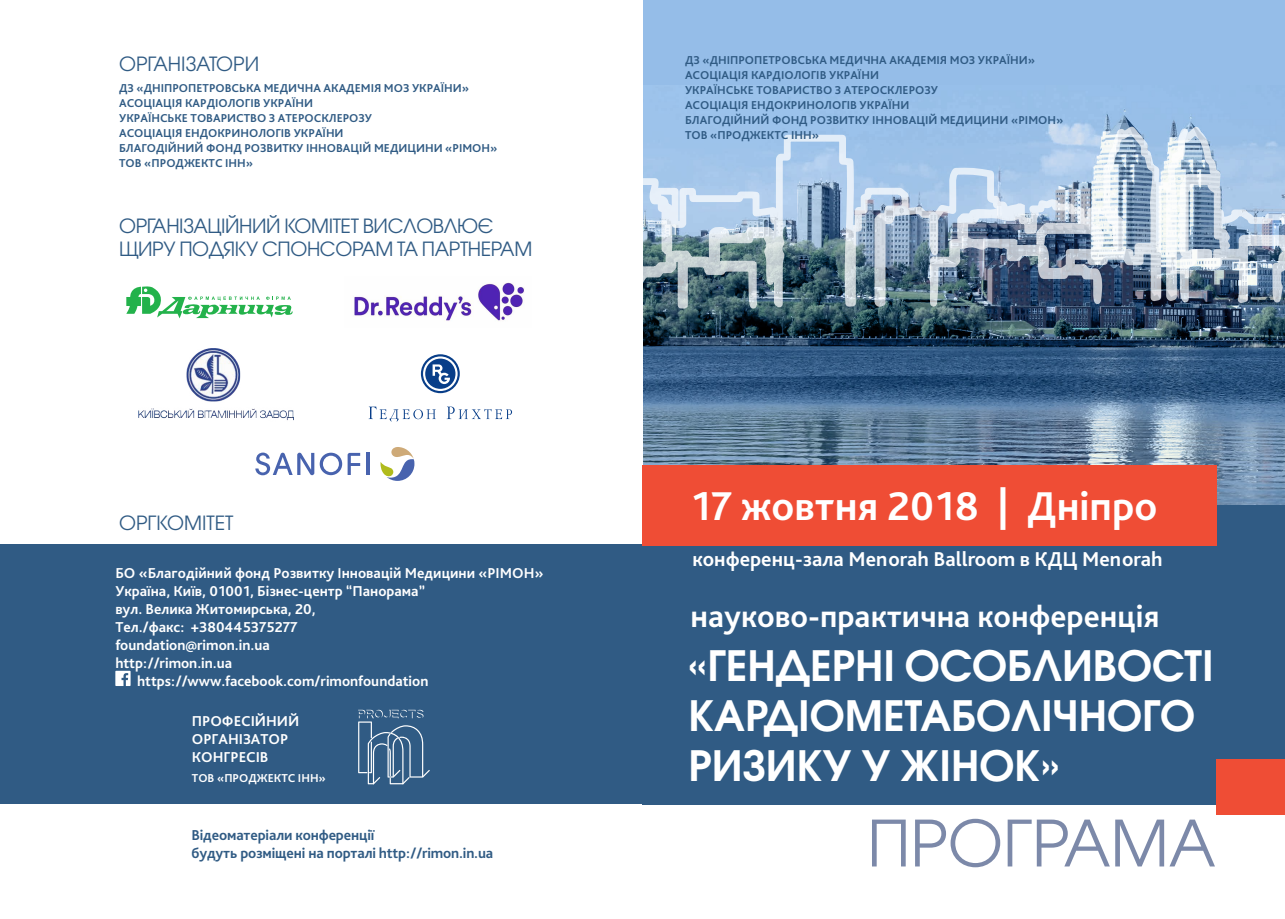
<style>
.page{position:relative;width:1285px;height:919px;background:#fff}
.page>*{position:absolute;margin:0;border:0;box-sizing:border-box;transform-origin:0 0}
.Default{font:63.3px "Avant Garde Gothic C";color:#7c89a9}
.Default-2{font:700 42px "Bliss Pro";color:#fff}
.Default-3{font:700 41.55px/49.9px "Avant Garde Gothic C";color:#fff}
.Default-4{font:700 32.4px "Bliss Pro";color:#fff}
.t1{font:700 21px "Bliss Pro";color:#fff}
.Default-5{font:19.5px/23.4px "Avant Garde Gothic C";letter-spacing:-.02em;color:#305b84}
.Default-6{font:19.5px "Avant Garde Gothic C";color:#305b84}
.Default-7{font:700 15px/18px "Bliss Pro";color:#fff}
.Default-8{font:700 15px/18px "Bliss Pro";letter-spacing:-.01em;color:#305b84}
.Default-9{font:700 12px "Bliss Pro";color:#305b84}
.Default-10{font:700 12px "Bliss Pro";color:#fff}
</style>
<div class="page">
<div style="left:0;top:544px;width:665px;height:260px;background:#305b84"></div>
<svg style="left:643px;top:0;width:641px;height:505px;background:#6c8fb4"></svg>
<img style="left:643px;top:125px;width:641px;height:192px">
<svg style="left:995px;top:202px;width:33px;height:20px"></svg>
<div style="left:642px;top:505px;width:642px;height:299px;background:#305b84"></div>
<div style="left:642px;top:465px;width:574px;height:80px;background:#ef4d35"></div>
<div style="left:1216px;top:759px;width:68px;height:56px;background:#ef4d35"></div>
<img style="left:138px;top:348px;width:155px;height:73px">
<svg style="left:368px;top:406px;width:68px;height:15px"></svg>
<svg style="left:446px;top:406px;width:66px;height:13px"></svg>
<svg style="left:421px;top:354px;width:38px;height:39px"></svg>
<hr style="left:366px;top:453px;width:3px;height:22px;background:#4863ae">
<svg style="left:255px;top:452px;width:105px;height:23px"></svg>
<svg style="left:380px;top:447px;width:34px;height:34px"></svg>
<svg style="left:126px;top:286px;width:167px;height:32px"></svg>
<img style="left:354px;top:282px;width:170px;height:39px">
<svg style="left:115px;top:670px;width:16px;height:16px"></svg>
<svg style="left:358px;top:709px;width:72px;height:75px"></svg>
<p class="Default-6" style="left:119px;top:52px;width:141px">ОРГАНІЗАТОРИ</p>
<p class="Default-9" style="left:119px;top:81px;width:351px">ДЗ «ДНІПРОПЕТРОВСЬКА МЕДИЧНА АКАДЕМІЯ МОЗ УКРАЇНИ»</p>
<p class="Default-9" style="left:119px;top:96px;width:195px">АСОЦІАЦІЯ КАРДІОЛОГІВ УКРАЇНИ</p>
<p class="Default-9" style="left:119px;top:111px;width:254px">УКРАЇНСЬКЕ ТОВАРИСТВО З АТЕРОСКЛЕРОЗУ</p>
<p class="Default-9" style="left:119px;top:126px;width:226px">АСОЦІАЦІЯ ЕНДОКРИНОЛОГІВ УКРАЇНИ</p>
<p class="Default-9" style="left:119px;top:141px;width:380px">БЛАГОДІЙНИЙ ФОНД РОЗВИТКУ ІННОВАЦІЙ МЕДИЦИНИ «РІМОН»</p>
<p class="Default-9" style="left:119px;top:156px;width:135px">ТОВ «ПРОДЖЕКТС ІНН»</p>
<p class="Default-5" style="left:119px;top:214px;width:414px">ОРГАНІЗАЦІЙНИЙ КОМІТЕТ ВИСЛОВЛЮЄ<br>ЩИРУ ПОДЯКУ СПОНСОРАМ ТА ПАРТНЕРАМ</p>
<p class="Default-6" style="left:119px;top:511px;width:116px">ОРГКОМІТЕТ</p>
<p class="Default-7" style="left:115px;top:563px;width:429px">БО «Благодійний фонд Розвитку Інновацій Медицини «РІМОН»</p>
<p class="Default-7" style="left:115px;top:581px;width:311px">Україна, Київ, 01001, Бізнес-центр “Панорама”</p>
<p class="Default-7" style="left:115px;top:599px;width:202px">вул. Велика Житомирська, 20,<br>Тел./факс: +380445375277</p>
<p class="Default-7" style="left:115px;top:635px;width:156px">foundation@rimon.in.ua</p>
<p class="Default-7" style="left:115px;top:653px;width:118px">http://rimon.in.ua</p>
<p class="Default-7" style="left:137px;top:671px;width:293px">https://www.facebook.com/rimonfoundation</p>
<p class="Default-7" style="left:192px;top:712px;width:109px">ПРОФЕСІЙНИЙ<br>ОРГАНІЗАТОР<br>КОНГРЕСІВ</p>
<p class="Default-10" style="left:192px;top:770px;width:135px">ТОВ «ПРОДЖЕКТС ІНН»</p>
<p class="Default-8" style="left:191px;top:825px;width:303px">Відеоматеріали конференції<br>будуть розміщені на порталі http://rimon.in.ua</p>
<p class="Default-9" style="left:685px;top:52px;width:351px">ДЗ «ДНІПРОПЕТРОВСЬКА МЕДИЧНА АКАДЕМІЯ МОЗ УКРАЇНИ»</p>
<p class="Default-9" style="left:685px;top:67px;width:195px">АСОЦІАЦІЯ КАРДІОЛОГІВ УКРАЇНИ</p>
<p class="Default-9" style="left:685px;top:82px;width:254px">УКРАЇНСЬКЕ ТОВАРИСТВО З АТЕРОСКЛЕРОЗУ</p>
<p class="Default-9" style="left:685px;top:97px;width:226px">АСОЦІАЦІЯ ЕНДОКРИНОЛОГІВ УКРАЇНИ</p>
<p class="Default-9" style="left:685px;top:112px;width:380px">БЛАГОДІЙНИЙ ФОНД РОЗВИТКУ ІННОВАЦІЙ МЕДИЦИНИ «РІМОН»</p>
<p class="Default-9" style="left:685px;top:127px;width:135px">ТОВ «ПРОДЖЕКТС ІНН»</p>
<p class="Default-2" style="left:692px;top:479px;width:466px">17 жовтня 2018 | Дніпро</p>
<p class="t1" style="left:692px;top:545px;width:471px">конференц-зала Menorah Ballroom в КДЦ Menorah</p>
<p class="Default-4" style="left:690px;top:595px;width:470px">науково-практична конференція</p>
<p class="Default-3" style="left:688px;top:640px;width:527px">«ГЕНДЕРНІ ОСОБЛИВОСТІ<br>КАРДІОМЕТАБОЛІЧНОГО<br>РИЗИКУ У ЖІНОК»</p>
<p class="Default" style="left:867px;top:806px;width:350px">ПРОГРАМА</p>
</div>
